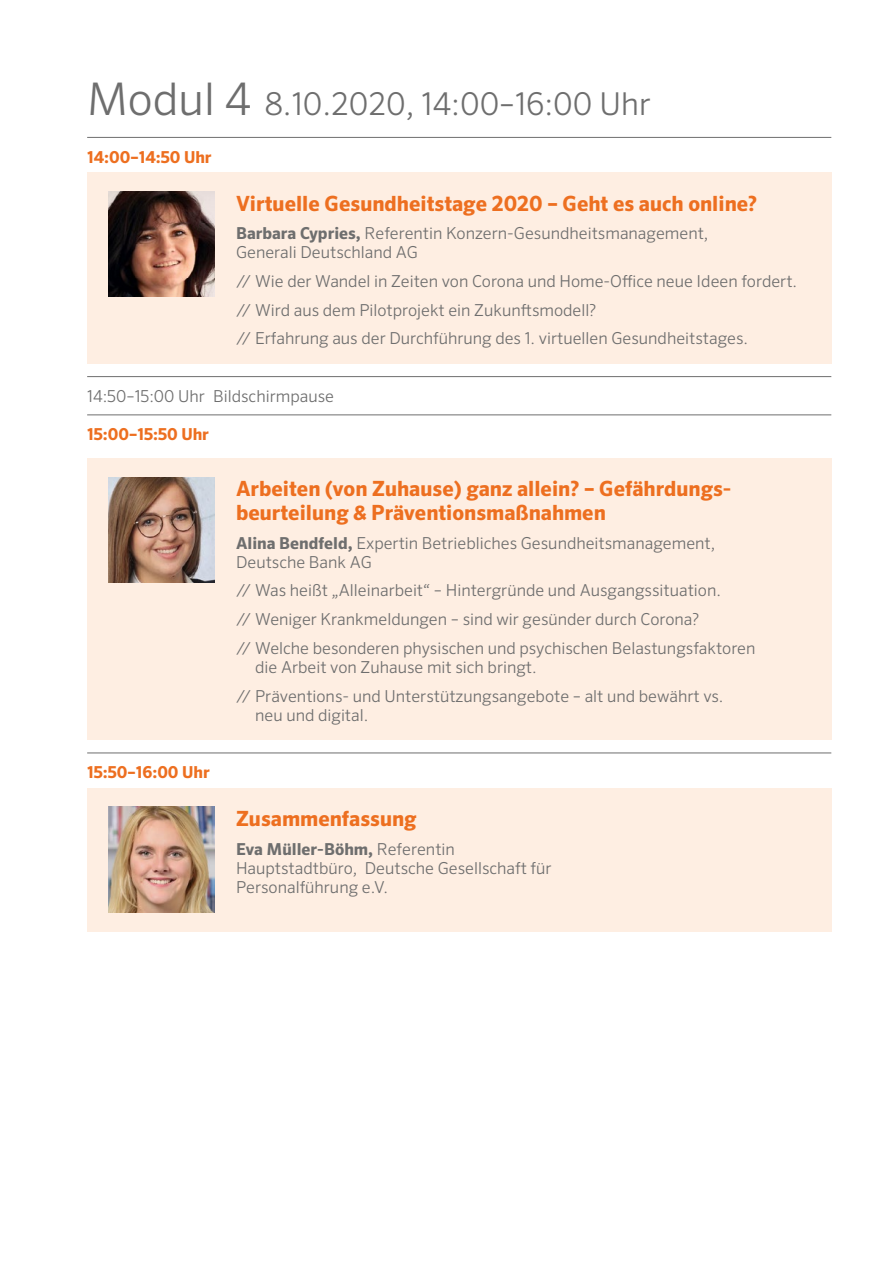
<style>
.page{position:relative;width:893px;height:1263px;background:#fff}
.page>*{position:absolute;margin:0;border:0;box-sizing:border-box;transform-origin:0 0}
.Headline_2{font:300 31.5px "Sero Pro";color:#6e6e6e}
.Programm_Titel{font:700 21px/23.4px "Sero Pro";color:#ed6f20}
.Programm_Referent{font:700 21px "Sero Pro";color:#ed6f20}
.Programm_Inhalte_Unt{font:300 16.5px/19.2px "Sero Pro";color:#6e6e6e}
.Programm_Referent-2{font:300 16.5px/19.2px "Sero Pro";color:#6e6e6e}
.Programm_Uhrzeit{font:700 16.5px "Sero Pro";color:#ed6f20}
.Programm_Uhrzeit_gra{font:300 16.5px "Sero Pro";color:#6e6e6e}
.s1{font-size:45px}
.s2{font-weight:700}
</style>
<div class="page">
<div style="left:87px;top:172px;width:744px;height:192px;background:#feeee2"></div>
<hr style="left:87px;top:376px;width:744px;height:1px;background:#6e6e6e">
<hr style="left:87px;top:414px;width:744px;height:1px;background:#6e6e6e">
<hr style="left:87px;top:137px;width:744px;height:1px;background:#6e6e6e">
<div style="left:87px;top:458px;width:744px;height:282px;background:#feeee2"></div>
<img style="left:108px;top:191px;width:107px;height:106px">
<img style="left:108px;top:477px;width:107px;height:106px">
<div style="left:87px;top:788px;width:744px;height:143px;background:#feeee2"></div>
<hr style="left:87px;top:752px;width:744px;height:1px;background:#6e6e6e">
<img style="left:108px;top:807px;width:107px;height:105px">
<p class="Headline_2" style="left:87px;top:85px;width:565px"><span class="s1">Modul 4</span> 8.10.2020, 14:00–16:00 Uhr</p>
<p class="Programm_Uhrzeit" style="left:87px;top:147px;width:126px">14:00–14:50 Uhr</p>
<p class="Programm_Titel" style="left:236px;top:192px;width:523px">Virtuelle Gesundheitstage 2020 – Geht es auch online?</p>
<p class="Programm_Referent-2" style="left:236px;top:224px;width:474px"><span class="s2">Barbara Cypries,</span> Referentin Konzern-Gesundheitsmanagement,<br>Generali Deutschland AG</p>
<p class="Programm_Inhalte_Unt" style="left:236px;top:271px;width:563px">// Wie der Wandel in Zeiten von Corona und Home-Office neue Ideen fordert.</p>
<p class="Programm_Inhalte_Unt" style="left:236px;top:300px;width:362px">// Wird aus dem Pilotprojekt ein Zukunftsmodell?</p>
<p class="Programm_Inhalte_Unt" style="left:236px;top:329px;width:513px">// Erfahrung aus der Durchführung des 1. virtuellen Gesundheitstages.</p>
<p class="Programm_Uhrzeit_gra" style="left:87px;top:386px;width:248px">14:50–15:00 Uhr Bildschirmpause</p>
<p class="Programm_Uhrzeit" style="left:87px;top:424px;width:123px">15:00–15:50 Uhr</p>
<p class="Programm_Uhrzeit" style="left:87px;top:762px;width:124px">15:50–16:00 Uhr</p>
<p class="Programm_Titel" style="left:236px;top:478px;width:495px">Arbeiten (von Zuhause) ganz allein? – Gefährdungs&shy;beurteilung &amp; Präventionsmaßnahmen</p>
<p class="Programm_Referent-2" style="left:236px;top:533px;width:481px"><span class="s2">Alina Bendfeld,</span> Expertin Betriebliches Gesundheitsmanagement,<br>Deutsche Bank AG</p>
<p class="Programm_Inhalte_Unt" style="left:236px;top:581px;width:486px">// Was heißt „Alleinarbeit“ – Hintergründe und Ausgangssituation.</p>
<p class="Programm_Inhalte_Unt" style="left:236px;top:609px;width:465px">// Weniger Krankmeldungen – sind wir gesünder durch Corona?</p>
<p class="Programm_Inhalte_Unt" style="left:255px;top:638px;width:502px;text-indent:-19px">// Welche besonderen physischen und psychischen Belastungsfaktoren die Arbeit von Zuhause mit sich bringt.</p>
<p class="Programm_Inhalte_Unt" style="left:255px;top:686px;width:470px;text-indent:-19px">// Präventions- und Unterstützungsangebote – alt und bewährt vs. neu und digital.</p>
<p class="Programm_Referent" style="left:236px;top:806px;width:182px">Zusammenfassung</p>
<p class="Programm_Referent-2" style="left:236px;top:839px;width:317px"><span class="s2">Eva Müller-Böhm,</span> Referentin<br>Hauptstadtbüro, Deutsche Gesellschaft für<br>Personalführung e.V.</p>
</div>
